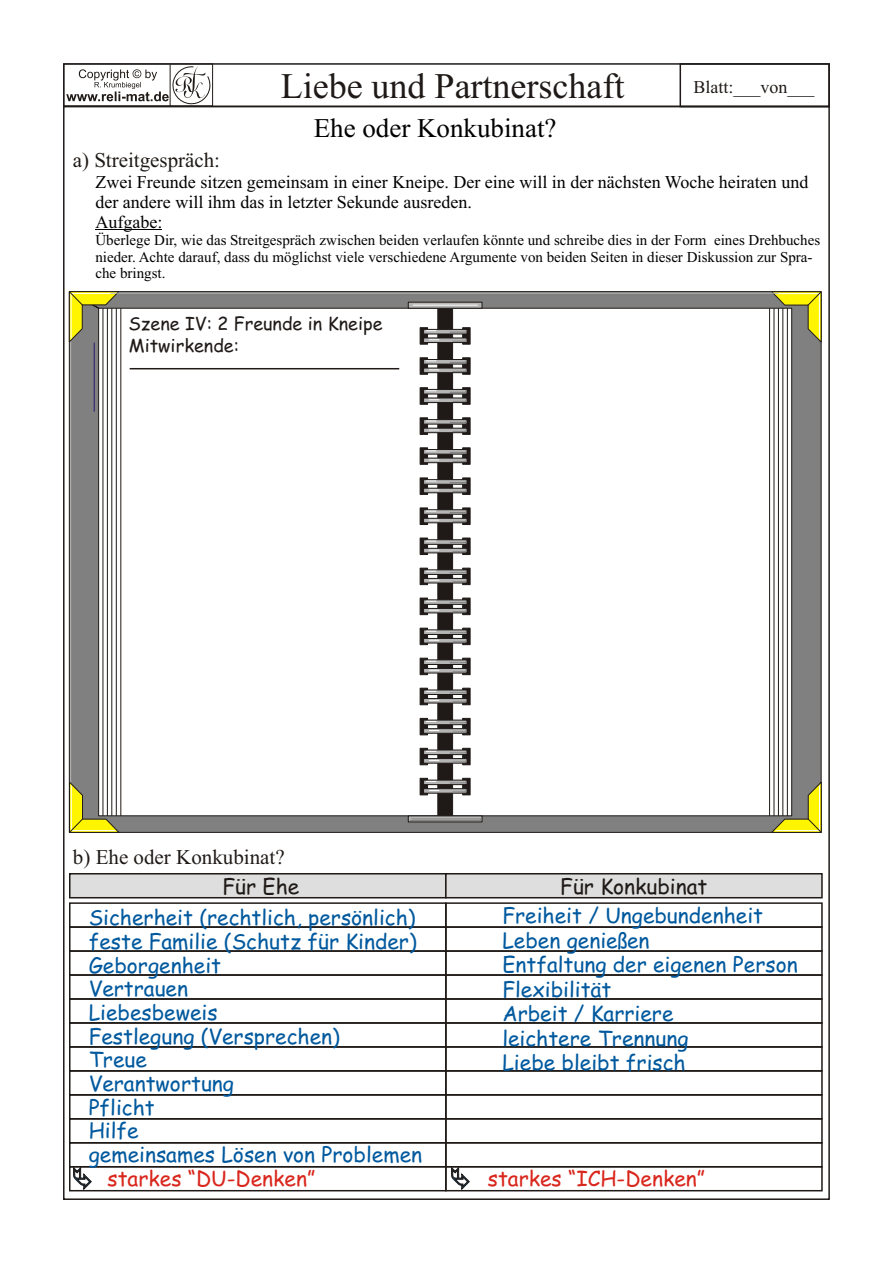
<style>
.page{position:relative;width:894px;height:1263px;background:#fff}
.page>*{position:absolute;margin:0;border:0;box-sizing:border-box;transform-origin:0 0}
.t1{font:36px "Times New Roman";color:#1f1a17}
.t2{font:27px "Times New Roman";color:#000}
.t3{font:21px/23.7px "Comic Sans MS";color:#00599e}
.t4{font:21px "Times New Roman";color:#1f1a17}
.t5{font:21px "Comic Sans MS";color:#d9261c}
.t6{font:21px "Comic Sans MS";color:#1f1a17}
.t7{font:18px/20px "Times New Roman";color:#000}
.t8{font:18px/22.2px "Comic Sans MS";color:#1f1a17}
.t9{font:18px "Times New Roman";color:#1f1a17}
.t10{font:15px/16.6px "Times New Roman";color:#000}
</style>
<div class="page">
<div style="left:63px;top:63px;width:767px;height:44px;border:2px solid #1f1a17"></div>
<div style="left:680px;top:63px;width:150px;height:44px;border:2px solid #1f1a17"></div>
<hr style="left:95px;top:229px;width:67px;height:1px;background:#000">
<svg style="left:68px;top:291px;width:753px;height:542px"></svg>
<svg style="left:771px;top:781px;width:51px;height:52px"></svg>
<hr style="left:70px;top:335px;width:1px;height:460px;background:#b5b5b5">
<svg style="left:69px;top:781px;width:50px;height:52px"></svg>
<svg style="left:771px;top:291px;width:51px;height:52px"></svg>
<svg style="left:69px;top:291px;width:50px;height:52px"></svg>
<hr style="left:110px;top:293px;width:668px;height:1px;background:#b5b5b5">
<hr style="left:774px;top:308px;width:1px;height:508px;background:#1f1a17">
<hr style="left:778px;top:308px;width:1px;height:508px;background:#1f1a17">
<hr style="left:783px;top:308px;width:1px;height:508px;background:#1f1a17">
<hr style="left:787px;top:308px;width:1px;height:508px;background:#1f1a17">
<hr style="left:103px;top:308px;width:1px;height:508px;background:#1f1a17">
<hr style="left:107px;top:308px;width:1px;height:508px;background:#1f1a17">
<hr style="left:112px;top:308px;width:1px;height:508px;background:#1f1a17">
<hr style="left:116px;top:308px;width:1px;height:508px;background:#1f1a17">
<hr style="left:769px;top:308px;width:1px;height:508px;background:#1f1a17">
<hr style="left:121px;top:308px;width:1px;height:508px;background:#1f1a17">
<hr style="left:94px;top:343px;width:1px;height:69px;background:#291770">
<svg style="left:408px;top:302px;width:74px;height:520px"></svg>
<hr style="left:130px;top:368px;width:269px;height:1px;background:#1f1a17">
<div style="left:69px;top:873px;width:378px;height:25px;background:#dedede;border:2px solid #1f1a17"></div>
<div style="left:69px;top:902px;width:378px;height:26px;border:2px solid #1f1a17"></div>
<div style="left:69px;top:926px;width:378px;height:26px;border:2px solid #1f1a17"></div>
<div style="left:69px;top:950px;width:378px;height:26px;border:2px solid #1f1a17"></div>
<div style="left:69px;top:974px;width:378px;height:26px;border:2px solid #1f1a17"></div>
<div style="left:69px;top:998px;width:378px;height:26px;border:2px solid #1f1a17"></div>
<div style="left:69px;top:1022px;width:378px;height:26px;border:2px solid #1f1a17"></div>
<div style="left:69px;top:1046px;width:378px;height:26px;border:2px solid #1f1a17"></div>
<div style="left:69px;top:1070px;width:378px;height:26px;border:2px solid #1f1a17"></div>
<div style="left:69px;top:1094px;width:378px;height:26px;border:2px solid #1f1a17"></div>
<div style="left:69px;top:1118px;width:378px;height:26px;border:2px solid #1f1a17"></div>
<div style="left:69px;top:1142px;width:378px;height:25px;border:2px solid #1f1a17"></div>
<div style="left:69px;top:1166px;width:378px;height:25px;border:2px solid #1f1a17"></div>
<div style="left:445px;top:873px;width:378px;height:25px;background:#dedede;border:2px solid #1f1a17"></div>
<div style="left:445px;top:902px;width:378px;height:26px;border:2px solid #1f1a17"></div>
<div style="left:445px;top:926px;width:378px;height:26px;border:2px solid #1f1a17"></div>
<div style="left:445px;top:950px;width:378px;height:26px;border:2px solid #1f1a17"></div>
<div style="left:445px;top:974px;width:378px;height:26px;border:2px solid #1f1a17"></div>
<div style="left:445px;top:998px;width:378px;height:26px;border:2px solid #1f1a17"></div>
<div style="left:445px;top:1022px;width:378px;height:26px;border:2px solid #1f1a17"></div>
<div style="left:445px;top:1046px;width:378px;height:26px;border:2px solid #1f1a17"></div>
<div style="left:445px;top:1070px;width:378px;height:26px;border:2px solid #1f1a17"></div>
<div style="left:445px;top:1094px;width:378px;height:26px;border:2px solid #1f1a17"></div>
<div style="left:445px;top:1118px;width:378px;height:26px;border:2px solid #1f1a17"></div>
<div style="left:445px;top:1142px;width:378px;height:25px;border:2px solid #1f1a17"></div>
<div style="left:445px;top:1166px;width:378px;height:25px;border:2px solid #1f1a17"></div>
<svg style="left:73px;top:1167px;width:19px;height:23px"></svg>
<svg style="left:451px;top:1167px;width:19px;height:23px"></svg>
<div style="left:63px;top:64px;width:150px;height:42px;border:1px solid #1f1a17"></div>
<hr style="left:170px;top:64px;width:1px;height:42px;background:#1f1a17">
<svg style="left:66px;top:66px;width:144px;height:39px"></svg>
<h1 class="t1" style="left:281px;top:73px;width:345px">Liebe und Partnerschaft</h1>
<p class="t2" style="left:314px;top:119px;width:244px">Ehe oder Konkubinat?</p>
<p class="t9" style="left:693px;top:81px;width:123px">Blatt:___von___</p>
<p class="t4" style="left:73px;top:153px;width:149px">a) Streitgespräch:</p>
<p class="t7" style="left:95px;top:174px;width:714px">Zwei Freunde sitzen gemeinsam in einer Kneipe. Der eine will in der nächsten Woche heiraten und der andere will ihm das in letzter Sekunde ausreden.<br>Aufgabe:</p>
<p class="t10" style="left:95px;top:233px;width:726px">Überlege Dir, wie das Streitgespräch zwischen beiden verlaufen könnte und schreibe dies in der Form eines Drehbuches nieder. Achte darauf, dass du möglichst viele verschiedene Argumente von beiden Seiten in dieser Diskussion zur Spra&shy;che bringst.</p>
<p class="t8" style="left:128px;top:314px;width:256px">Szene IV: 2 Freunde in Kneipe<br>Mitwirkende:</p>
<p class="t4" style="left:73px;top:849px;width:213px">b) Ehe oder Konkubinat?</p>
<p class="t6" style="left:223px;top:877px;width:78px">Für Ehe</p>
<p class="t6" style="left:560px;top:877px;width:149px">Für Konkubinat</p>
<p class="t3" style="left:89px;top:908px;width:335px">Sicherheit (rechtlich, persönlich) feste Familie (Schutz für Kinder)<br>Geborgenheit<br>Vertrauen<br>Liebesbeweis<br>Festlegung (Versprechen)<br>Treue<br>Verantwortung<br>Pflicht<br>Hilfe<br>gemeinsames Lösen von Problemen</p>
<p class="t5" style="left:108px;top:1169px;width:209px">starkes “DU-Denken”</p>
<p class="t3" style="left:502px;top:905px;width:297px;line-height:24.6px">Freiheit / Ungebundenheit<br>Leben genießen<br>Entfaltung der eigenen Person<br>Flexibilität<br>Arbeit / Karriere<br>leichtere Trennung<br>Liebe bleibt frisch</p>
<p class="t5" style="left:488px;top:1169px;width:219px">starkes “ICH-Denken”</p>
</div>
